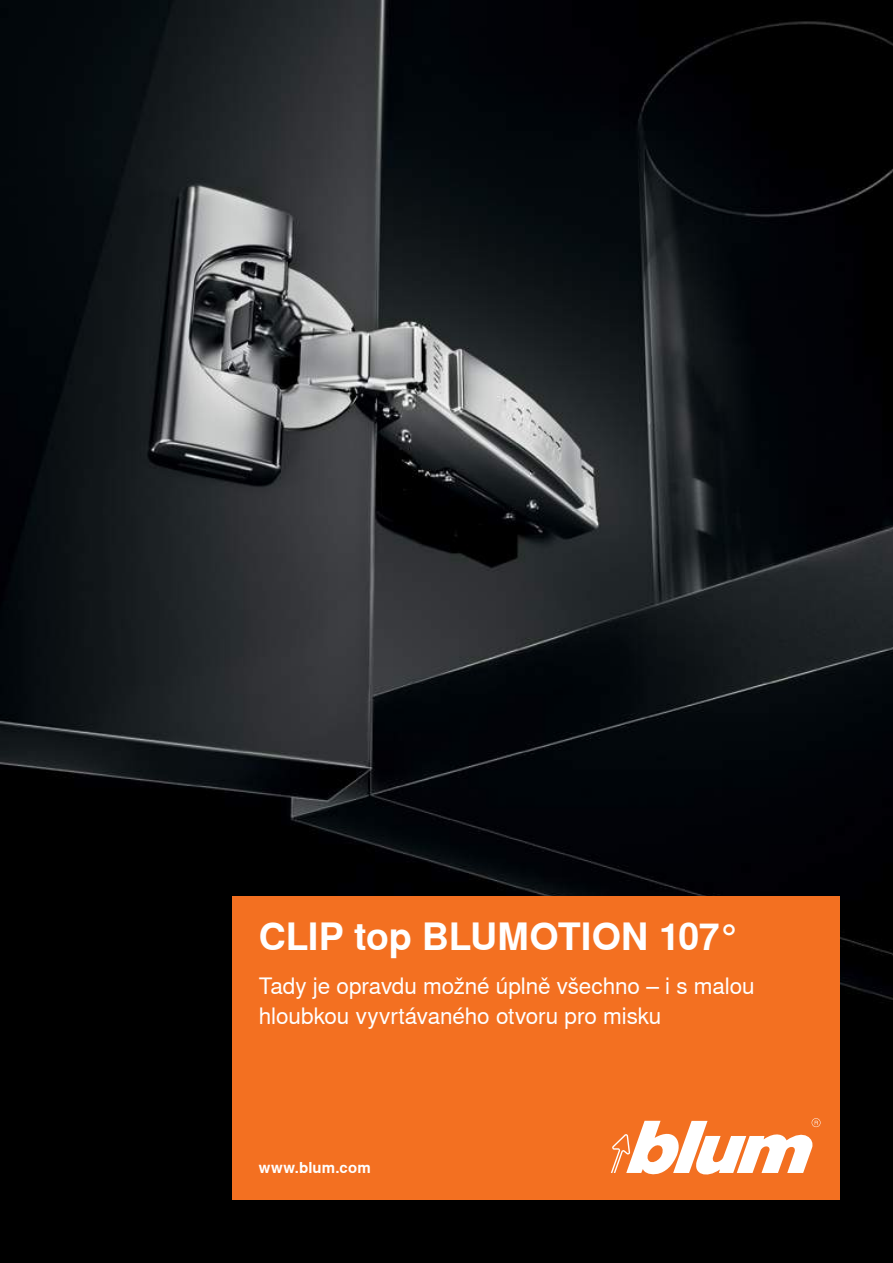
<style>
.page{position:relative;width:893px;height:1263px;background:#fff}
.page>*{position:absolute;margin:0;border:0;box-sizing:border-box;transform-origin:0 0}
.t1{font:700 37.5px "Nimbus Sans Global";letter-spacing:-.005em;color:#fff}
.t2{font:22.5px/30px "Nimbus Sans Global";letter-spacing:-.005em;color:#fff}
.t3{font:700 15px "Nimbus Sans Global";letter-spacing:.01em;color:#fff}
</style>
<div class="page">
<img style="left:0;top:0;width:893px;height:1263px">
<div style="left:232px;top:896px;width:607px;height:304px;background:#f37021"></div>
<svg style="left:611px;top:1118px;width:209px;height:56px"></svg>
<h1 class="t1" style="left:259px;top:915px;width:483px">CLIP top BLUMOTION 107°</h1>
<p class="t2" style="left:259px;top:971px;width:497px">Tady je opravdu možné úplně všechno – i s malou hloubkou vyvrtávaného otvoru pro misku</p>
<p class="t3" style="left:259px;top:1159px;width:113px">www.blum.com</p>
</div>
